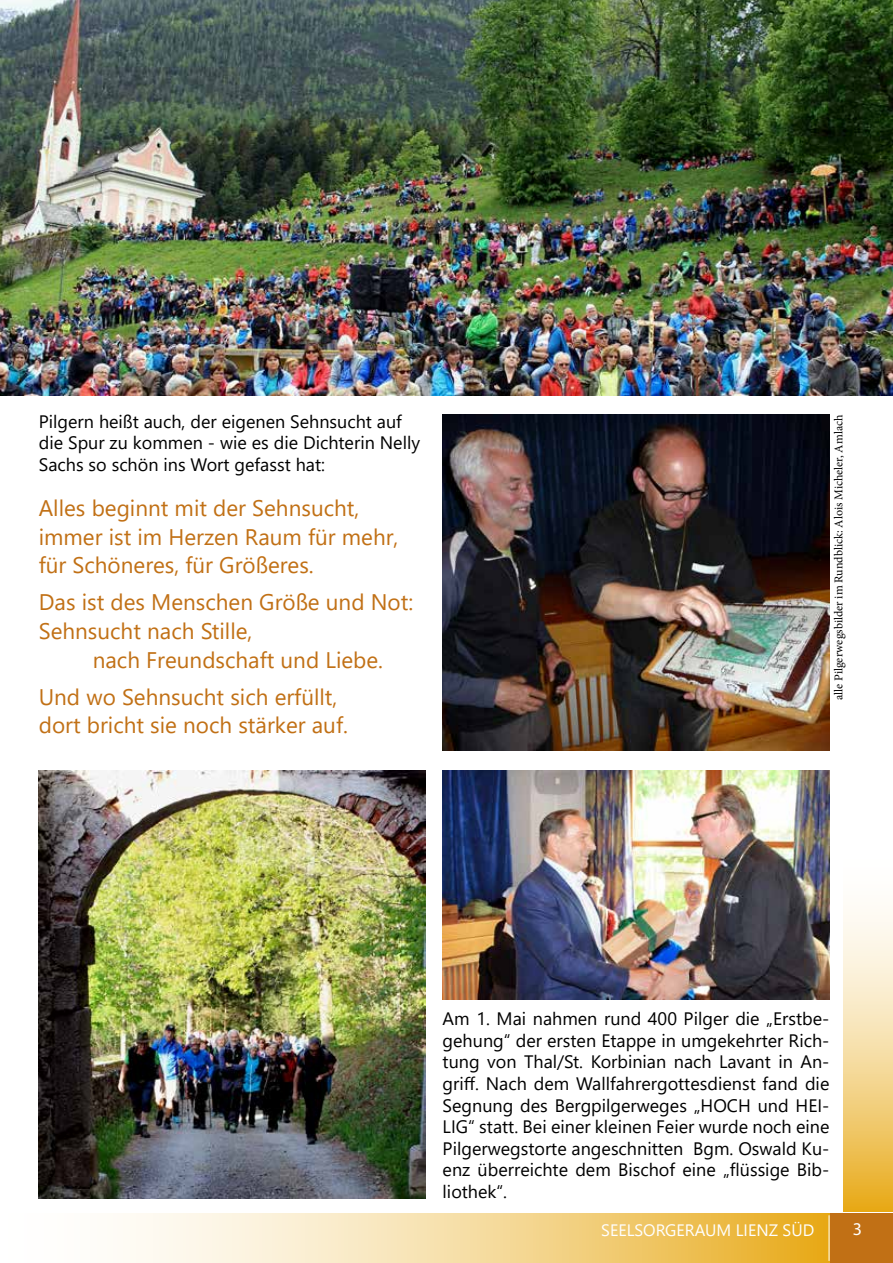
<style>
.page{position:relative;width:893px;height:1263px;background:#fff}
.page>*{position:absolute;margin:0;border:0;box-sizing:border-box;transform-origin:0 0}
.t1{font:22.5px/28.5px "Segoe UI";color:#c17015}
.t2{font:18px/21.6px "Segoe UI";color:#000;text-align:justify}
.t3{font:18px "Myriad Pro";color:#fff}
.t4{font:16.5px "Segoe UI";color:#fff}
.t5{font:12px "Minion Pro";color:#000}
</style>
<div class="page">
<div style="left:829px;top:1213px;width:64px;height:50px;background:#c17015"></div>
<svg style="left:123px;top:1213px;width:706px;height:50px;background:#f4d898"></svg>
<svg style="left:844px;top:909px;width:49px;height:302px;background:#f4d898"></svg>
<hr style="left:829px;top:1215px;width:1px;height:46px;background:#fff">
<img style="left:39px;top:770px;width:387px;height:429px">
<img style="left:0;top:0;width:893px;height:395px">
<img style="left:443px;top:770px;width:386px;height:229px">
<img style="left:443px;top:415px;width:386px;height:335px">
<p class="t2" style="left:39px;top:409px;width:383px;text-align:left">Pilgern heißt auch, der eigenen Sehnsucht auf die Spur zu kommen - wie es die Dichterin Nelly<br>Sachs so schön ins Wort gefasst hat:</p>
<p class="t1" style="left:39px;top:492px;width:361px">Alles beginnt mit der Sehnsucht, immer ist im Herzen Raum für mehr, für Schöneres, für Größeres.</p>
<p class="t1" style="left:39px;top:586px;width:376px">Das ist des Menschen Größe und Not:<br>Sehnsucht nach Stille,</p>
<p class="t1" style="left:39px;top:639px;width:346px;line-height:37px;text-indent:54px">nach Freundschaft und Liebe.<br>Und wo Sehnsucht sich erfüllt,</p>
<p class="t1" style="left:39px;top:709px;width:311px">dort bricht sie noch stärker auf.</p>
<p class="t5" style="left:831px;top:700px;width:287px;rotate:-90deg">alle Pilgerwegsbilder im Rundblick: Alois Micheler, Amlach</p>
<p class="t2" style="left:443px;top:1006px;width:388px">Am 1. Mai nahmen rund 400 Pilger die „Erstbe&shy;gehung“ der ersten Etappe in umgekehrter Rich&shy;tung von Thal/St. Korbinian nach Lavant in An&shy;griff. Nach dem Wallfahrergottesdienst fand die Segnung des Bergpilgerweges „HOCH und HEI-LIG“ statt. Bei einer kleinen Feier wurde noch eine Pilgerwegstorte angeschnitten Bgm. Oswald Ku&shy;enz überreichte dem Bischof eine „flüssige Bib&shy;liothek“.</p>
<p class="t4" style="left:601px;top:1215px;width:215px">SEELSORGERAUM LIENZ SÜD</p>
<p class="t3" style="left:853px;top:1218px;width:11px">3</p>
</div>
